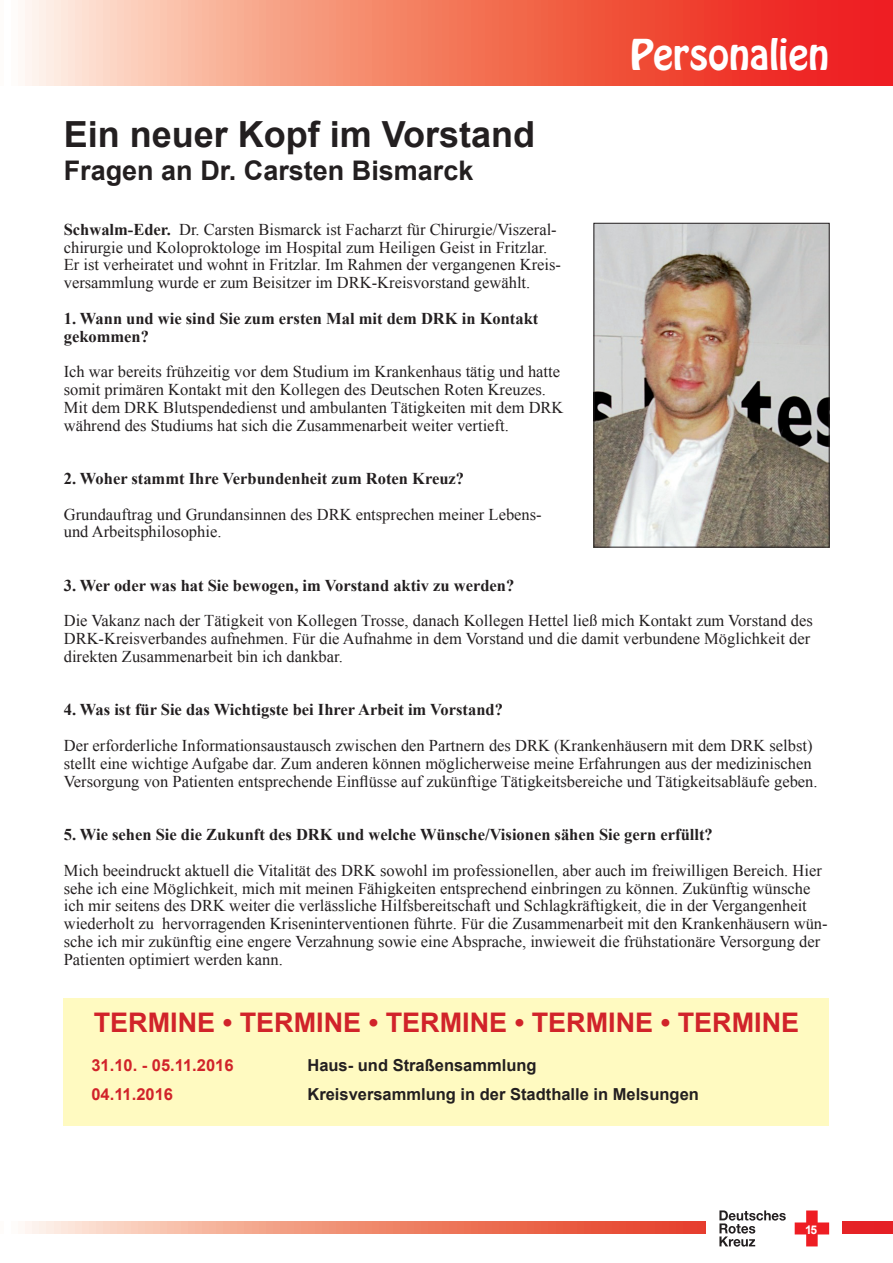
<style>
.page{position:relative;width:893px;height:1263px;background:#fff}
.page>*{position:absolute;margin:0;border:0;box-sizing:border-box;transform-origin:0 0}
.t1{font:37.5px "Hobo Std";color:#fff}
.t2{font:700 36px "Arial";color:#231f20}
.t3{font:700 27px "Arial";color:#d1232a}
.t4{font:700 27px "Arial";color:#231f20}
.t5{font:16.5px/17.9px "Times New Roman";color:#231f20}
.t6{font:700 16.5px/17.9px "Times New Roman";color:#231f20}
.t7{font:700 16.5px "Arial";color:#231f20}
.t8{font:700 16.5px "Arial";color:#d1232a}
.t9{font:700 12px "Arial";color:#fff}
.s1{font-weight:700}
</style>
<div class="page">
<svg style="left:25px;top:0;width:868px;height:85px;background:#f47a66"></svg>
<svg style="left:25px;top:1222px;width:868px;height:12px;background:#ef8872"></svg>
<div style="left:707px;top:1205px;width:135px;height:46px;background:#fff"></div>
<svg style="left:795px;top:1210px;width:34px;height:36px"></svg>
<svg style="left:719px;top:1210px;width:67px;height:36px"></svg>
<img style="left:595px;top:225px;width:233px;height:320px">
<div style="left:593px;top:223px;width:237px;height:324px;border:1px solid #231f20"></div>
<div style="left:64px;top:998px;width:765px;height:127px;background:#fffac1"></div>
<h2 class="t2" style="left:64px;top:111px;width:473px">Ein neuer Kopf im Vorstand</h2>
<h3 class="t4" style="left:64px;top:152px;width:411px">Fragen an Dr. Carsten Bismarck</h3>
<p class="t5" style="left:64px;top:220px;width:499px"><span class="s1">Schwalm-Eder.</span> Dr. Carsten Bismarck ist Facharzt für Chirurgie/Viszeral&shy;chirurgie und Koloproktologe im Hospital zum Heiligen Geist in Fritzlar.<br>Er ist verheiratet und wohnt in Fritzlar. Im Rahmen der vergangenen Kreis&shy;versammlung wurde er zum Beisitzer im DRK-Kreisvorstand gewählt.</p>
<p class="t6" style="left:64px;top:309px;width:476px">1. Wann und wie sind Sie zum ersten Mal mit dem DRK in Kontakt gekommen?</p>
<p class="t5" style="left:64px;top:362px;width:501px">Ich war bereits frühzeitig vor dem Studium im Krankenhaus tätig und hatte somit primären Kontakt mit den Kollegen des Deutschen Roten Kreuzes.<br>Mit dem DRK Blutspendedienst und ambulanten Tätigkeiten mit dem DRK während des Studiums hat sich die Zusammenarbeit weiter vertieft.</p>
<h1 class="t1" style="left:630px;top:29px;width:201px">Personalien</h1>
<p class="t6" style="left:64px;top:469px;width:402px">2. Woher stammt Ihre Verbundenheit zum Roten Kreuz?</p>
<p class="t5" style="left:64px;top:505px;width:479px">Grundauftrag und Grundansinnen des DRK entsprechen meiner Lebens&shy;und Arbeitsphilosophie.</p>
<p class="t6" style="left:64px;top:576px;width:452px">3. Wer oder was hat Sie bewogen, im Vorstand aktiv zu werden?</p>
<p class="t5" style="left:64px;top:612px;width:750px">Die Vakanz nach der Tätigkeit von Kollegen Trosse, danach Kollegen Hettel ließ mich Kontakt zum Vorstand des<br>DRK-Kreisverbandes aufnehmen. Für die Aufnahme in dem Vorstand und die damit verbundene Möglichkeit der direkten Zusammenarbeit bin ich dankbar.</p>
<p class="t6" style="left:64px;top:701px;width:441px">4. Was ist für Sie das Wichtigste bei Ihrer Arbeit im Vorstand?</p>
<p class="t5" style="left:64px;top:736px;width:755px">Der erforderliche Informationsaustausch zwischen den Partnern des DRK (Krankenhäusern mit dem DRK selbst) stellt eine wichtige Aufgabe dar. Zum anderen können möglicherweise meine Erfahrungen aus der medizinischen<br>Versorgung von Patienten entsprechende Einflüsse auf zukünftige Tätigkeitsbereiche und Tätigkeitsabläufe geben.</p>
<p class="t6" style="left:64px;top:825px;width:650px">5. Wie sehen Sie die Zukunft des DRK und welche Wünsche/Visionen sähen Sie gern erfüllt?</p>
<p class="t5" style="left:64px;top:861px;width:765px">Mich beeindruckt aktuell die Vitalität des DRK sowohl im professionellen, aber auch im freiwilligen Bereich. Hier sehe ich eine Möglichkeit, mich mit meinen Fähigkeiten entsprechend einbringen zu können. Zukünftig wünsche ich mir seitens des DRK weiter die verlässliche Hilfsbereitschaft und Schlagkräftigkeit, die in der Vergangenheit wiederholt zu hervorragenden Kriseninterventionen führte. Für die Zusammenarbeit mit den Krankenhäusern wün&shy;sche ich mir zukünftig eine engere Verzahnung sowie eine Absprache, inwieweit die frühstationäre Versorgung der Patienten optimiert werden kann.</p>
<h3 class="t3" style="left:94px;top:1004px;width:707px">TERMINE • TERMINE • TERMINE • TERMINE • TERMINE</h3>
<p class="t8" style="left:91px;top:1054px;width:144px">31.10. - 05.11.2016</p>
<p class="t7" style="left:307px;top:1054px;width:231px">Haus- und Straßensammlung</p>
<p class="t8" style="left:91px;top:1083px;width:83px">04.11.2016</p>
<p class="t7" style="left:307px;top:1083px;width:393px">Kreisversammlung in der Stadthalle in Melsungen</p>
<p class="t9" style="left:805px;top:1221px;width:13px">15</p>
</div>
